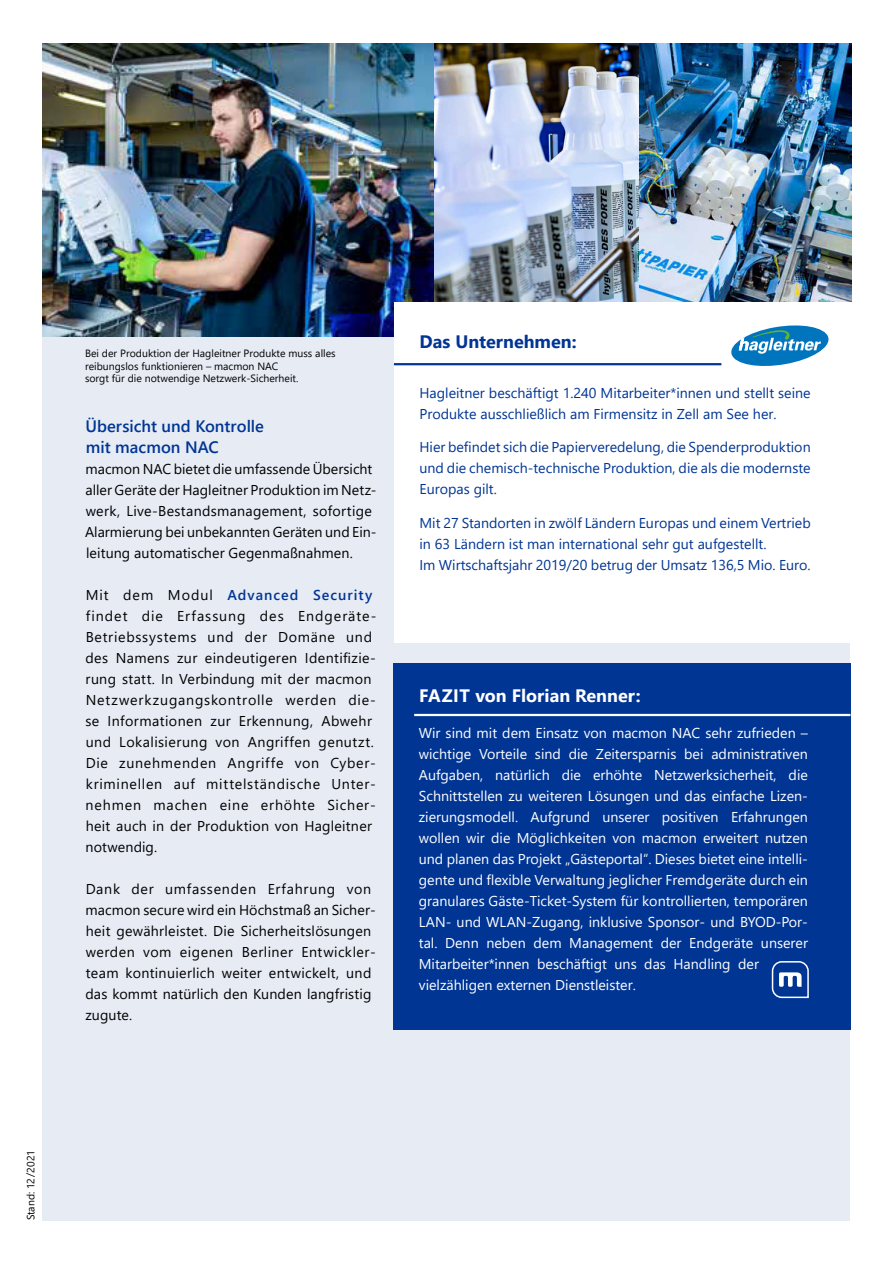
<style>
.page{position:relative;width:893px;height:1263px;background:#fff}
.page>*{position:absolute;margin:0;border:0;box-sizing:border-box;transform-origin:0 0}
.t1{font:700 18px "Segoe UI";color:#fff}
.t2{font:700 18px "Segoe UI";color:#003594}
.t3{font:600 16.5px/21px "Segoe UI";color:#003594}
.t4{font:14.25px/21px "Segoe UI";color:#fff}
.t5{font:14.25px/21px "Segoe UI";letter-spacing:.045em;color:#000}
.t6{font:14.25px/21px "Segoe UI";color:#003594}
.t7{font:14.25px/21px "Segoe UI";letter-spacing:.025em;color:#000}
.t8{font:14.25px/21px "Segoe UI";letter-spacing:.005em;color:#000}
.t9{font:10.5px/12.6px "Segoe UI";color:#000}
.s1{font-weight:600;color:#003594}
</style>
<div class="page">
<div style="left:43px;top:43px;width:807px;height:1177px;background:#e6ebf4"></div>
<img style="left:43px;top:43px;width:808px;height:294px">
<div style="left:393px;top:663px;width:457px;height:366px;background:#003594"></div>
<hr style="left:414px;top:714px;width:436px;height:2px;background:#fff">
<svg style="left:771px;top:961px;width:38px;height:38px"></svg>
<div style="left:394px;top:302px;width:459px;height:340px;background:#fff"></div>
<hr style="left:394px;top:363px;width:327px;height:2px;background:#003594">
<svg style="left:731px;top:325px;width:98px;height:41px"></svg>
<p class="t9" style="left:85px;top:346px;width:252px">Bei der Produktion der Hagleitner Produkte muss alles reibungslos funktionieren – macmon NAC<br>sorgt für die notwendige Netzwerk-Sicherheit.</p>
<p class="t3" style="left:85px;top:414px;width:180px">Übersicht und Kontrolle mit macmon NAC</p>
<p class="t8" style="left:85px;top:457px;width:293px">macmon NAC bietet die umfassende Übersicht aller Geräte der Hagleitner Produktion im Netz&shy;werk, Live-Bestandsmanagement, sofortige Alarmierung bei unbekannten Geräten und Ein&shy;leitung automatischer Gegenmaßnahmen.</p>
<p class="t5" style="left:85px;top:583px;width:293px">Mit dem Modul <span class="s1">Advanced Security </span>findet die Erfassung des Endgeräte-Betriebssystems und der Domäne und des Namens zur eindeutigeren Identifizie&shy;rung statt. In Verbindung mit der macmon Netzwerkzugangskontrolle werden die&shy;se Informationen zur Erkennung, Abwehr und Lokalisierung von Angriffen genutzt.<br>Die zunehmenden Angriffe von Cyber&shy;kriminellen auf mittelständische Unter&shy;nehmen machen eine erhöhte Sicher&shy;heit auch in der Produktion von Hagleitner notwendig.</p>
<p class="t7" style="left:85px;top:877px;width:292px">Dank der umfassenden Erfahrung von macmon secure wird ein Höchstmaß an Sicher&shy;heit gewährleistet. Die Sicherheitslösungen werden vom eigenen Berliner Entwickler&shy;team kontinuierlich weiter entwickelt, und das kommt natürlich den Kunden langfristig zugute.</p>
<p class="t2" style="left:419px;top:325px;width:159px">Das Unternehmen:</p>
<p class="t6" style="left:419px;top:381px;width:393px">Hagleitner beschäftigt 1.240 Mitarbeiter*innen und stellt seine<br>Produkte ausschließlich am Firmensitz in Zell am See her.</p>
<p class="t6" style="left:419px;top:435px;width:393px;text-align:justify">Hier befindet sich die Papierveredelung, die Spenderproduktion und die chemisch-technische Produktion, die als die modernste Europas gilt.</p>
<p class="t6" style="left:419px;top:511px;width:393px">Mit 27 Standorten in zwölf Ländern Europas und einem Vertrieb in 63 Ländern ist man international sehr gut aufgestellt.<br>Im Wirtschaftsjahr 2019/20 betrug der Umsatz 136,5 Mio. Euro.</p>
<p class="t1" style="left:419px;top:679px;width:223px">FAZIT von Florian Renner:</p>
<p class="t4" style="left:419px;top:721px;width:391px">Wir sind mit dem Einsatz von macmon NAC sehr zufrieden – wichtige Vorteile sind die Zeitersparnis bei administrativen Aufgaben, natürlich die erhöhte Netzwerksicherheit, die Schnittstellen zu weiteren Lösungen und das einfache Lizen&shy;zierungsmodell. Aufgrund unserer positiven Erfahrungen wollen wir die Möglichkeiten von macmon erweitert nutzen und planen das Projekt „Gästeportal“. Dieses bietet eine intelli&shy;gente und flexible Verwaltung jeglicher Fremdgeräte durch ein granulares Gäste-Ticket-System für kontrollierten, temporären LAN- und WLAN-Zugang, inklusive Sponsor- und BYOD-Por&shy;tal. Denn neben dem Management der Endgeräte unserer Mitarbeiter*innen beschäftigt uns das Handling der vielzähligen externen Dienstleister.</p>
<p class="t9" style="left:24px;top:1220px;width:72px;rotate:-90deg">Stand: 12/2021</p>
</div>
